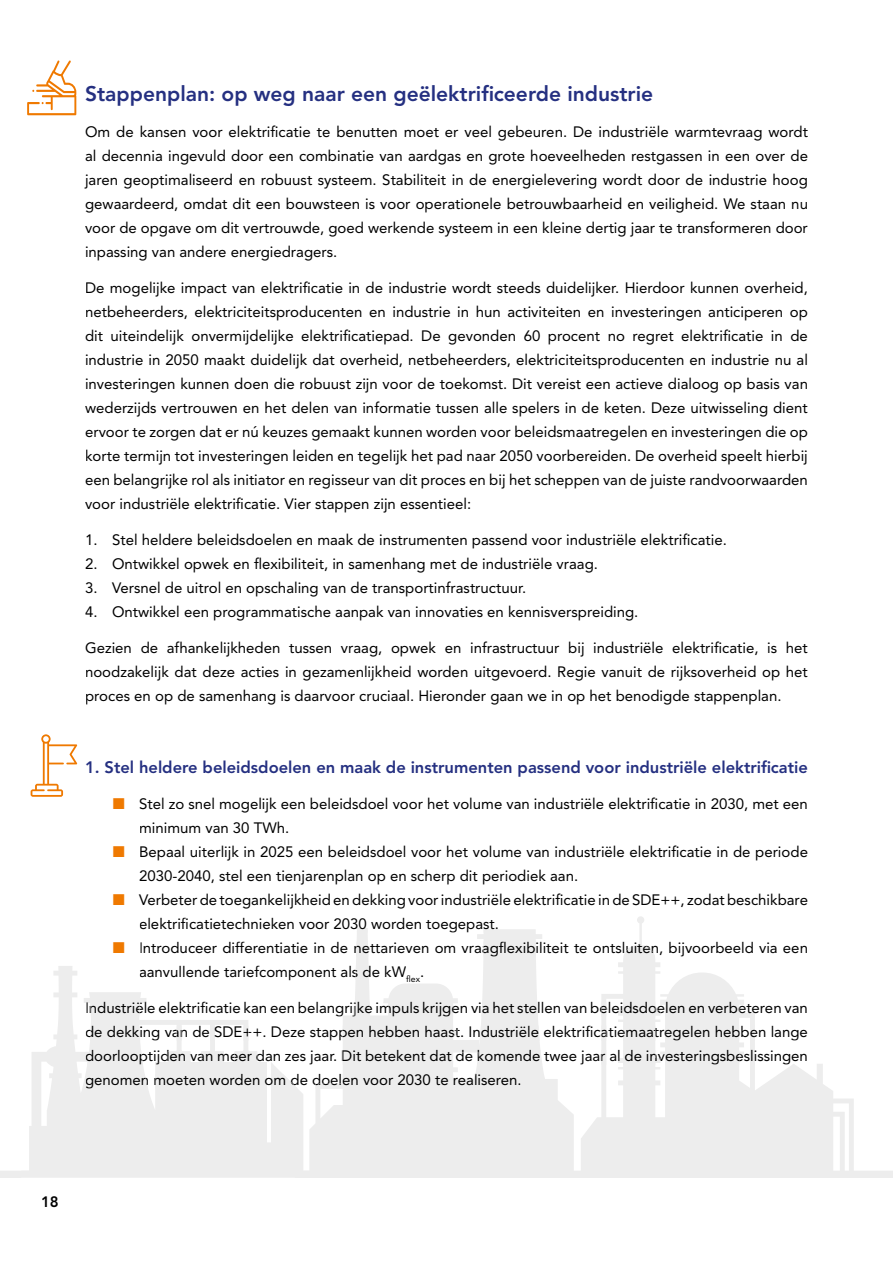
<style>
.page{position:relative;width:893px;height:1263px;background:#fff}
.page>*{position:absolute;margin:0;border:0;box-sizing:border-box;transform-origin:0 0}
.t1{font:800 21px "Avenir LT Std";color:#253081}
.t2{font:800 16.5px "Avenir LT Std";color:#253081}
.t3{font:15px/24px "Avenir LT Std";color:#000;text-align:justify}
.t4{font:800 15px "Avenir LT Std";color:#000}
</style>
<div class="page">
<svg style="left:0;top:916px;width:893px;height:262px"></svg>
<svg style="left:357px;top:928px;width:142px;height:5px"></svg>
<svg style="left:356px;top:941px;width:299px;height:16px"></svg>
<svg style="left:355px;top:965px;width:14px;height:15px"></svg>
<svg style="left:86px;top:1001px;width:669px;height:16px"></svg>
<svg style="left:90px;top:1025px;width:665px;height:16px"></svg>
<svg style="left:86px;top:1050px;width:709px;height:15px"></svg>
<svg style="left:86px;top:1074px;width:435px;height:15px;background:#efefef"></svg>
<svg style="left:27px;top:60px;width:49px;height:55px"></svg>
<svg style="left:31px;top:734px;width:46px;height:63px"></svg>
<svg style="left:113px;top:942px;width:11px;height:11px"></svg>
<h1 class="t1" style="left:85px;top:81px;width:570px">Stappenplan: op weg naar een geëlektrificeerde industrie</h1>
<p class="t3" style="left:85px;top:120px;width:724px">Om de kansen voor elektrificatie te benutten moet er veel gebeuren. De industriële warmtevraag wordt al decennia ingevuld door een combinatie van aardgas en grote hoeveelheden restgassen in een over de jaren geoptimaliseerd en robuust systeem. Stabiliteit in de energielevering wordt door de industrie hoog gewaardeerd, omdat dit een bouwsteen is voor operationele betrouwbaarheid en veiligheid. We staan nu voor de opgave om dit vertrouwde, goed werkende systeem in een kleine dertig jaar te transformeren door inpassing van andere energiedragers.</p>
<p class="t3" style="left:85px;top:276px;width:724px">De mogelijke impact van elektrificatie in de industrie wordt steeds duidelijker. Hierdoor kunnen overheid, netbeheerders, elektriciteitsproducenten en industrie in hun activiteiten en investeringen anticiperen op dit uiteindelijk onvermijdelijke elektrificatiepad. De gevonden 60 procent no regret elektrificatie in de industrie in 2050 maakt duidelijk dat overheid, netbeheerders, elektriciteitsproducenten en industrie nu al investeringen kunnen doen die robuust zijn voor de toekomst. Dit vereist een actieve dialoog op basis van wederzijds vertrouwen en het delen van informatie tussen alle spelers in de keten. Deze uitwisseling dient ervoor te zorgen dat er nú keuzes gemaakt kunnen worden voor beleidsmaatregelen en investeringen die op korte termijn tot investeringen leiden en tegelijk het pad naar 2050 voorbereiden. De overheid speelt hierbij een belangrijke rol als initiator en regisseur van dit proces en bij het scheppen van de juiste randvoorwaarden voor industriële elektrificatie. Vier stappen zijn essentieel:</p>
<p class="t3" style="left:85px;top:528px;width:643px">1. Stel heldere beleidsdoelen en maak de instrumenten passend voor industriële elektrificatie.</p>
<p class="t3" style="left:85px;top:552px;width:514px">2. Ontwikkel opwek en flexibiliteit, in samenhang met de industriële vraag.</p>
<p class="t3" style="left:85px;top:576px;width:443px">3. Versnel de uitrol en opschaling van de transportinfrastructuur.</p>
<p class="t3" style="left:85px;top:600px;width:555px">4. Ontwikkel een programmatische aanpak van innovaties en kennisverspreiding.</p>
<p class="t3" style="left:85px;top:636px;width:724px">Gezien de afhankelijkheden tussen vraag, opwek en infrastructuur bij industriële elektrificatie, is het noodzakelijk dat deze acties in gezamenlijkheid worden uitgevoerd. Regie vanuit de rijksoverheid op het proces en op de samenhang is daarvoor cruciaal. Hieronder gaan we in op het benodigde stappenplan.</p>
<p class="t2" style="left:85px;top:757px;width:724px">1. Stel heldere beleidsdoelen en maak de instrumenten passend voor industriële elektrificatie</p>
<p class="t3" style="left:139px;top:792px;width:670px;text-align:left">Stel zo snel mogelijk een beleidsdoel voor het volume van industriële elektrificatie in 2030, met een minimum van 30 TWh.<br>Bepaal uiterlijk in 2025 een beleidsdoel voor het volume van industriële elektrificatie in de periode 2030-2040, stel een tienjarenplan op en scherp dit periodiek aan.<br>Verbeter de toegankelijkheid en dekking voor industriële elektrificatie in de SDE++, zodat beschikbare elektrificatietechnieken voor 2030 worden toegepast.<br>Introduceer differentiatie in de nettarieven om vraagflexibiliteit te ontsluiten, bijvoorbeeld via een aanvullende tariefcomponent als de kW<sub>flex</sub>.</p>
<p class="t3" style="left:85px;top:996px;width:724px">Industriële elektrificatie kan een belangrijke impuls krijgen via het stellen van beleidsdoelen en verbeteren van de dekking van de SDE++. Deze stappen hebben haast. Industriële elektrificatiemaatregelen hebben lange doorlooptijden van meer dan zes jaar. Dit betekent dat de komende twee jaar al de investeringsbeslissingen genomen moeten worden om de doelen voor 2030 te realiseren.</p>
<p class="t4" style="left:41px;top:1193px;width:19px">18</p>
</div>
